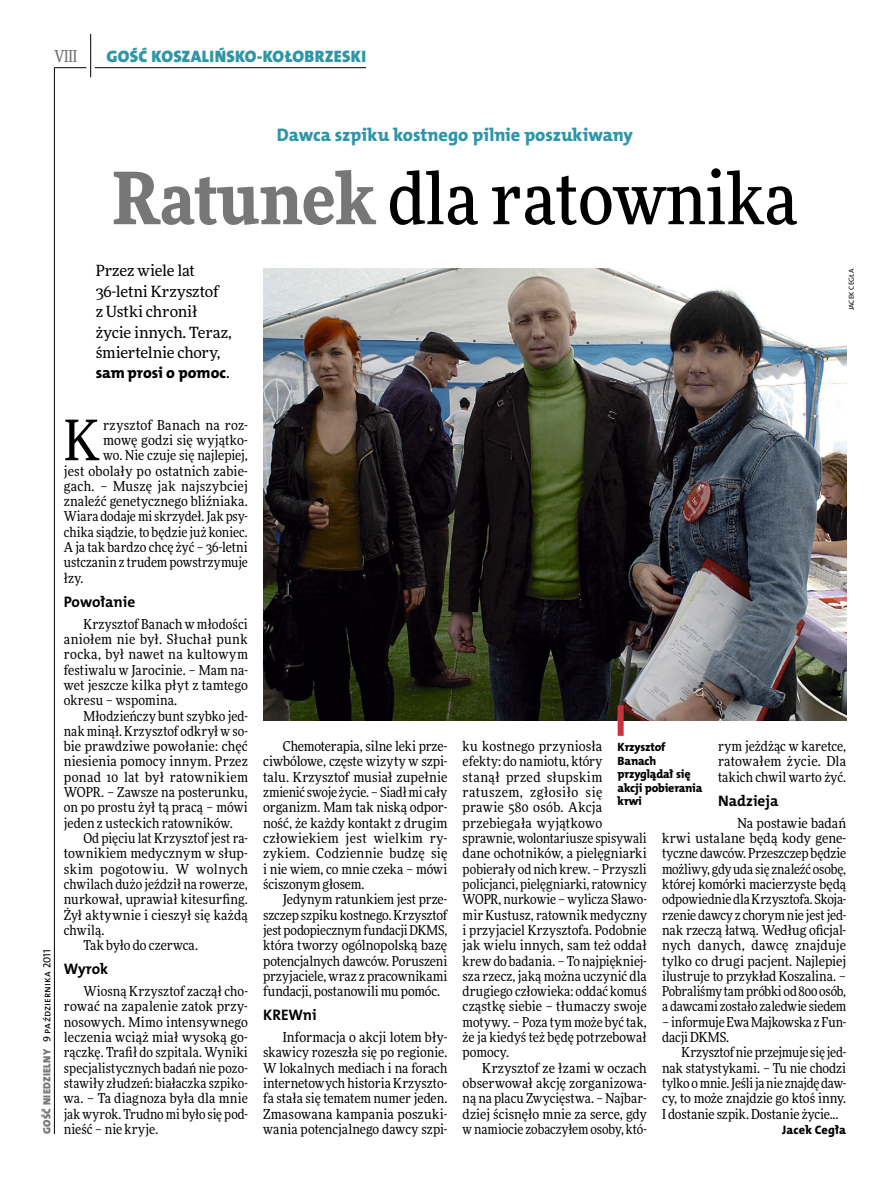
<style>
.page{position:relative;width:893px;height:1191px;background:#fff}
.page>*{position:absolute;margin:0;border:0;box-sizing:border-box;transform-origin:0 0}
.t1{font:500 72px "Freeday Narrow";color:#000}
.t2{font:55.95px "Freeday Narrow News";color:#000}
.t3{font:18.3px "The Mix HP8 Ex Bld";letter-spacing:-.005em;color:#2f95a8}
.t4{font:16.65px "The Mix HP9 Blk";letter-spacing:.02em;color:#2f95a8}
.t5{font:500 16.5px "Freeday Narrow";color:#777778;scale:.9 1}
.t6{font:15.75px "The Mix HP8 Ex Bld";color:#000}
.t7{font:15.45px/20.4px "Freeday News";letter-spacing:-.01em;color:#000}
.t8{font:15.3px "The Mix HP7 Bld";letter-spacing:-.01em;color:#000}
.t9{font:13.65px/15.3px "Freeday Narrow News";letter-spacing:.005em;color:#000;text-align:justify}
.t10{font:13.65px "Freeday Narrow News";letter-spacing:.03em;color:#000}
.t11{font:12.3px "The Mix HP8 Ex Bld";letter-spacing:.01em;color:#000}
.t12{font:12px/13.5px "The Mix HP8 Ex Bld";letter-spacing:-.015em;color:#000}
.t13{font:10.5px "The Mix HP5 Plain";letter-spacing:.015em;color:#000}
.t14{font:7.2px "The Mix HP5 Plain";letter-spacing:.015em;color:#000}
.s1{font-family:"The Mix HP9 Blk";color:#777778}
.s2{font-weight:900;color:#777778}
.s3{font-family:"Freeday News";font-size:15.45px}
</style>
<div class="page">
<hr style="left:54px;top:67px;width:1px;height:1067px;background:#000">
<hr style="left:90px;top:34px;width:1px;height:43px;background:#000">
<hr style="left:54px;top:67px;width:32px;height:1px;background:#000">
<hr style="left:95px;top:67px;width:271px;height:1px;background:#000">
<img style="left:263px;top:269px;width:583px;height:451px">
<div style="left:618px;top:705px;width:6px;height:31px;background:#c93241"></div>
<p class="t5" style="left:54px;top:46px;width:27px">VIII</p>
<p class="t4" style="left:106px;top:46px;width:261px">GOŚĆ KOSZALIŃSKO-KOŁOBRZESKI</p>
<p class="t13" style="left:40px;top:1134px;width:186px;rotate:-90deg"><span class="s1">GOŚĆ NIEDZIELNY</span> 9 października 2011</p>
<h3 class="t3" style="left:277px;top:123px;width:358px">Dawca szpiku kostnego pilnie poszukiwany</h3>
<h1 class="t1" style="left:112px;top:154px;width:687px"><span class="s2">Ratunek</span> dla ratownika</h1>
<p class="t7" style="left:96px;top:260px;width:138px">Przez wiele lat<br>36-letni Krzysztof<br>z Ustki chronił życie innych. Teraz, śmiertelnie chory,</p>
<p class="t6" style="left:96px;top:363px;width:136px">sam prosi o pomoc<span class="s3">.</span></p>
<h2 class="t2" style="left:64px;top:406px;width:38px">K</h2>
<p class="t9" style="left:103px;top:417px;width:146px">rzysztof Banach na roz-</p>
<p class="t14" style="left:847px;top:310px;width:43px;rotate:-90deg">Jacek Cegła</p>
<p class="t9" style="left:103px;top:432px;width:146px">mowę godzi się wyjątko-</p>
<p class="t9" style="left:103px;top:447px;width:146px">wo. Nie czuje się najlepiej,</p>
<p class="t9" style="left:64px;top:463px;width:186px">jest obolały po ostatnich zabie-</p>
<p class="t9" style="left:64px;top:478px;width:186px">gach. – Muszę jak najszybciej</p>
<p class="t9" style="left:64px;top:493px;width:186px">znaleźć genetycznego bliźniaka.</p>
<p class="t9" style="left:64px;top:509px;width:186px">Wiara dodaje mi skrzydeł. Jak psy-</p>
<p class="t9" style="left:64px;top:524px;width:186px">chika siądzie, to będzie już koniec.</p>
<p class="t9" style="left:64px;top:539px;width:186px">A ja tak bardzo chcę żyć – 36-letni</p>
<p class="t9" style="left:64px;top:555px;width:186px">ustczanin z trudem powstrzymuje</p>
<p class="t9" style="left:64px;top:570px;width:21px">łzy.</p>
<p class="t8" style="left:64px;top:592px;width:73px">Powołanie</p>
<p class="t9" style="left:64px;top:616px;width:186px;text-indent:20px">Krzysztof Banach w młodości aniołem nie był. Słuchał punk rocka, był nawet na kultowym festiwalu w Jarocinie. – Mam na&shy;wet jeszcze kilka płyt z tamtego okresu – wspomina.</p>
<p class="t9" style="left:64px;top:708px;width:186px;text-indent:20px">Młodzieńczy bunt szybko jed&shy;nak minął. Krzysztof odkrył w so&shy;bie prawdziwe powołanie: chęć niesienia pomocy innym. Przez ponad 10 lat był ratownikiem WOPR. – Zawsze na posterunku, on po prostu żył tą pracą – mówi jeden z usteckich ratowników.</p>
<p class="t9" style="left:83px;top:830px;width:166px">Od pięciu lat Krzysztof jest ra-</p>
<p class="t9" style="left:64px;top:845px;width:186px">townikiem medycznym w słup-</p>
<p class="t10" style="left:64px;top:860px;width:186px">skim pogotowiu. W wolnych</p>
<p class="t9" style="left:64px;top:876px;width:186px">chwilach dużo jeździł na rowerze,</p>
<p class="t9" style="left:64px;top:891px;width:186px">nurkował, uprawiał kitesurfing.</p>
<p class="t9" style="left:64px;top:907px;width:186px">Żył aktywnie i cieszył się każdą</p>
<p class="t9" style="left:64px;top:922px;width:42px">chwilą.</p>
<p class="t9" style="left:83px;top:937px;width:116px">Tak było do czerwca.</p>
<p class="t8" style="left:64px;top:959px;width:46px">Wyrok</p>
<p class="t9" style="left:64px;top:983px;width:186px;text-indent:20px">Wiosną Krzysztof zaczął cho&shy;rować na zapalenie zatok przy&shy;nosowych. Mimo intensywnego leczenia wciąż miał wysoką go&shy;rączkę. Trafił do szpitala. Wyniki specjalistycznych badań nie pozo&shy;stawiły złudzeń: białaczka szpiko&shy;wa. – Ta diagnoza była dla mnie jak wyrok. Trudno mi było się pod&shy;nieść – nie kryje.</p>
<p class="t9" style="left:263px;top:738px;width:186px;text-indent:20px">Chemoterapia, silne leki prze&shy;ciwbólowe, częste wizyty w szpi&shy;talu. Krzysztof musiał zupełnie zmienić swoje życie. – Siadł mi cały organizm. Mam tak niską odpor&shy;ność, że każdy kontakt z drugim człowiekiem jest wielkim ry&shy;zykiem. Codziennie budzę się i nie wiem, co mnie czeka – mówi ściszonym głosem.</p>
<p class="t9" style="left:263px;top:891px;width:186px;text-indent:20px">Jedynym ratunkiem jest prze&shy;szczep szpiku kostnego. Krzysztof jest podopiecznym fundacji DKMS, która tworzy ogólnopolską bazę potencjalnych dawców. Poruszeni przyjaciele, wraz z pracownikami fundacji, postanowili mu pomóc.</p>
<p class="t8" style="left:263px;top:1005px;width:55px">KREWni</p>
<p class="t9" style="left:263px;top:1029px;width:186px;text-indent:20px">Informacja o akcji lotem bły&shy;skawicy rozeszła się po regionie.<br>W lokalnych mediach i na forach internetowych historia Krzyszto&shy;fa stała się tematem numer jeden.<br>Zmasowana kampania poszuki&shy;wania potencjalnego dawcy szpi-</p>
<p class="t9" style="left:463px;top:738px;width:186px;text-align:left">ku kostnego przyniosła<br>efekty: do namiotu, który<br>stanął przed słupskim ratuszem, zgłosiło się prawie 580 osób. Akcja przebiegała wyjątkowo sprawnie, wolontariusze spisywali dane ochotników, a pielęgniarki pobierały od nich krew. – Przyszli policjanci, pielęgniarki, ratownicy<br>WOPR, nurkowie – wylicza Sławo&shy;mir Kustusz, ratownik medyczny i przyjaciel Krzysztofa. Podobnie jak wielu innych, sam też oddał krew do badania. – To najpiękniej&shy;sza rzecz, jaką można uczynić dla drugiego człowieka: oddać komuś cząstkę siebie – tłumaczy swoje motywy. – Poza tym może być tak, że ja kiedyś też będę potrzebował pomocy.</p>
<p class="t9" style="left:463px;top:1060px;width:186px;text-indent:20px">Krzysztof ze łzami w oczach obserwował akcję zorganizowa&shy;ną na placu Zwycięstwa. – Najbar&shy;dziej ścisnęło mnie za serce, gdy w namiocie zobaczyłem osoby, któ-</p>
<p class="t9" style="left:718px;top:738px;width:130px">rym jeżdżąc w karetce, ratowałem życie. Dla takich chwil warto żyć.</p>
<p class="t8" style="left:718px;top:791px;width:62px">Nadzieja</p>
<p class="t9" style="left:662px;top:815px;width:186px;text-indent:75px">Na postawie badań krwi ustalane będą kody gene&shy;tyczne dawców. Przeszczep będzie możliwy, gdy uda się znaleźć osobę, której komórki macierzyste będą odpowiednie dla Krzysztofa. Skoja&shy;rzenie dawcy z chorym nie jest jed&shy;nak rzeczą łatwą. Według oficjal&shy;nych danych, dawcę znajduje tylko co drugi pacjent. Najlepiej ilustruje to przykład Koszalina. – Pobraliśmy tam próbki od 800 osób, a dawcami zostało zaledwie siedem</p>
<p class="t9" style="left:662px;top:1014px;width:186px">– informuje Ewa Majkowska z Fun&shy;dacji DKMS.</p>
<p class="t9" style="left:662px;top:1044px;width:186px;text-indent:20px">Krzysztof nie przejmuje się jed&shy;nak statystykami. – Tu nie chodzi tylko o mnie. Jeśli ja nie znajdę daw&shy;cy, to może znajdzie go ktoś inny.<br>I dostanie szpik. Dostanie życie...</p>
<p class="t11" style="left:782px;top:1122px;width:65px">Jacek Cegła</p>
<p class="t12" style="left:618px;top:740px;width:86px">Krzysztof<br>Banach przyglądał się akcji pobierania krwi</p>
</div>
